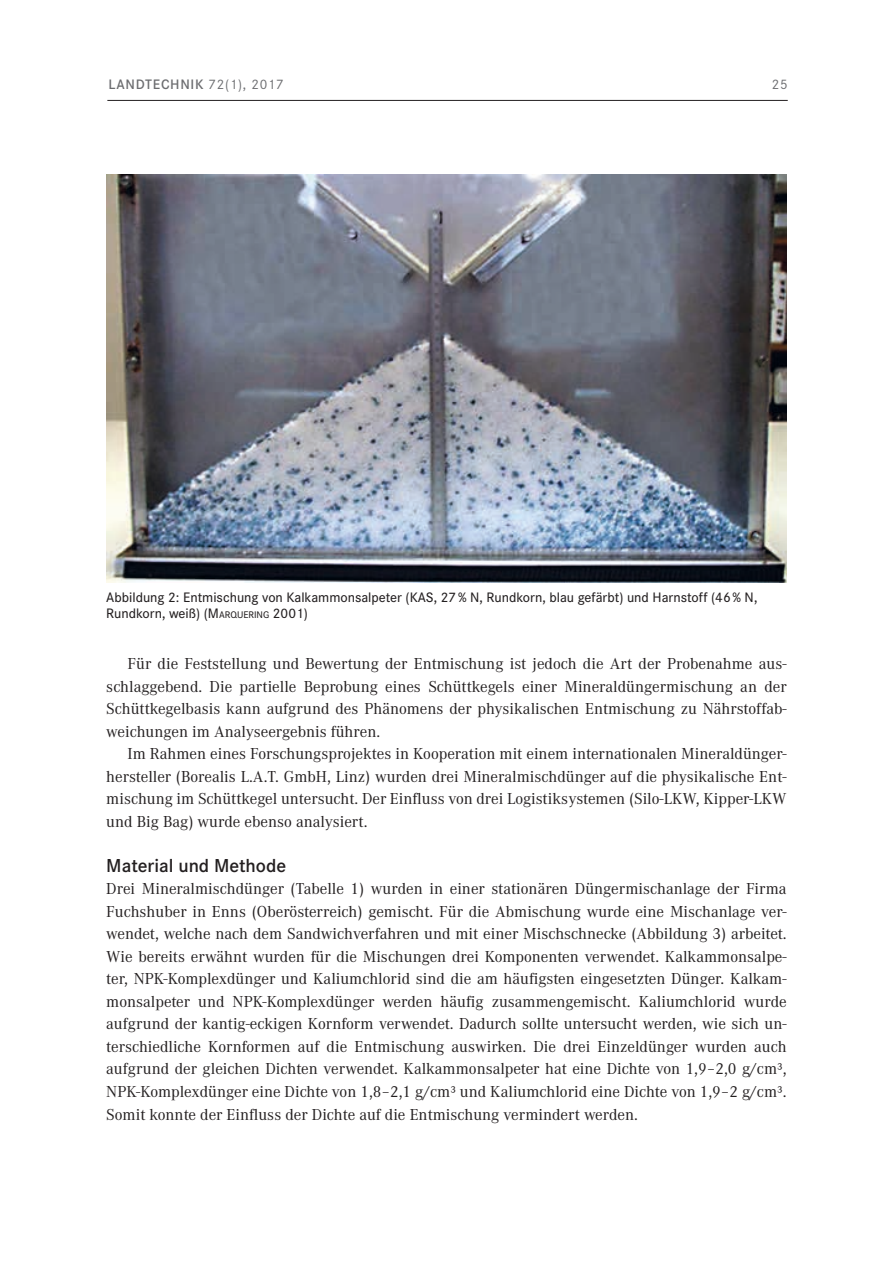
<style>
.page{position:relative;width:893px;height:1263px;background:#fff}
.page>*{position:absolute;margin:0;border:0;box-sizing:border-box;transform-origin:0 0}
.t1{font:600 19.5px "Corporate S";color:#231f20}
.t2{font:16.5px/22.5px "Corporate A";color:#231f20;text-align:justify}
.t3{font:500 14.25px/16.5px "Corporate S";color:#231f20}
.t4{font:600 14.25px "Corporate S";letter-spacing:.05em;color:#6c6d70}
.t5{font:14.25px "Corporate S Reg 2";color:#6c6d70}
.s1{font-family:"Corporate S Reg 3";font-weight:400}
.s2{font-style:inherit}
.s3{font-size:10.05px}
</style>
<div class="page">
<hr style="left:107px;top:100px;width:681px;height:1px;background:#231f20">
<img style="left:106px;top:174px;width:681px;height:408px">
<p class="t4" style="left:108px;top:76px;width:177px">LANDTECHNIK <span class="s1">72(1), 2017</span></p>
<p class="t5" style="left:772px;top:76px;width:17px">25</p>
<p class="t3" style="left:106px;top:589px;width:653px">Abbildung 2: Entmischung von Kalkammonsalpeter (KAS, 27% N, Rundkorn, blau gefärbt) und Harnstoff (46% N,<br>Rundkorn, weiß) (<span class="s2">M</span><span class="s3">ARQUERING</span> <span class="s2">2001</span>)</p>
<p class="t2" style="left:106px;top:653px;width:682px;text-indent:21px">Für die Feststellung und Bewertung der Entmischung ist jedoch die Art der Probenahme aus&shy;schlaggebend. Die partielle Beprobung eines Schüttkegels einer Mineraldüngermischung an der Schüttkegelbasis kann aufgrund des Phänomens der physikalischen Entmischung zu Nährstoffab&shy;weichungen im Analyseergebnis führen.</p>
<p class="t2" style="left:106px;top:743px;width:682px;text-indent:21px">Im Rahmen eines Forschungsprojektes in Kooperation mit einem internationalen Mineraldünger&shy;hersteller (Borealis L.A.T. GmbH, Linz) wurden drei Mineralmischdünger auf die physikalische Ent&shy;mischung im Schüttkegel untersucht. Der Einfluss von drei Logistiksystemen (Silo-LKW, Kipper-LKW und Big Bag) wurde ebenso analysiert.</p>
<p class="t1" style="left:106px;top:854px;width:181px">Material und Methode</p>
<p class="t2" style="left:106px;top:878px;width:682px">Drei Mineralmischdünger (Tabelle 1) wurden in einer stationären Düngermischanlage der Firma Fuchshuber in Enns (Oberösterreich) gemischt. Für die Abmischung wurde eine Mischanlage ver&shy;wendet, welche nach dem Sandwichverfahren und mit einer Mischschnecke (Abbildung 3) arbeitet.<br>Wie bereits erwähnt wurden für die Mischungen drei Komponenten verwendet. Kalkammonsalpe&shy;ter, NPK-Komplexdünger und Kaliumchlorid sind die am häufigsten eingesetzten Dünger. Kalkam&shy;monsalpeter und NPK-Komplexdünger werden häufig zusammengemischt. Kaliumchlorid wurde aufgrund der kantig-eckigen Kornform verwendet. Dadurch sollte untersucht werden, wie sich un&shy;terschiedliche Kornformen auf die Entmischung auswirken. Die drei Einzeldünger wurden auch aufgrund der gleichen Dichten verwendet. Kalkammonsalpeter hat eine Dichte von 1,9–2,0 g/cm³, NPK-Komplexdünger eine Dichte von 1,8–2,1 g/cm³ und Kaliumchlorid eine Dichte von 1,9–2 g/cm³.<br>Somit konnte der Einfluss der Dichte auf die Entmischung vermindert werden.</p>
</div>
